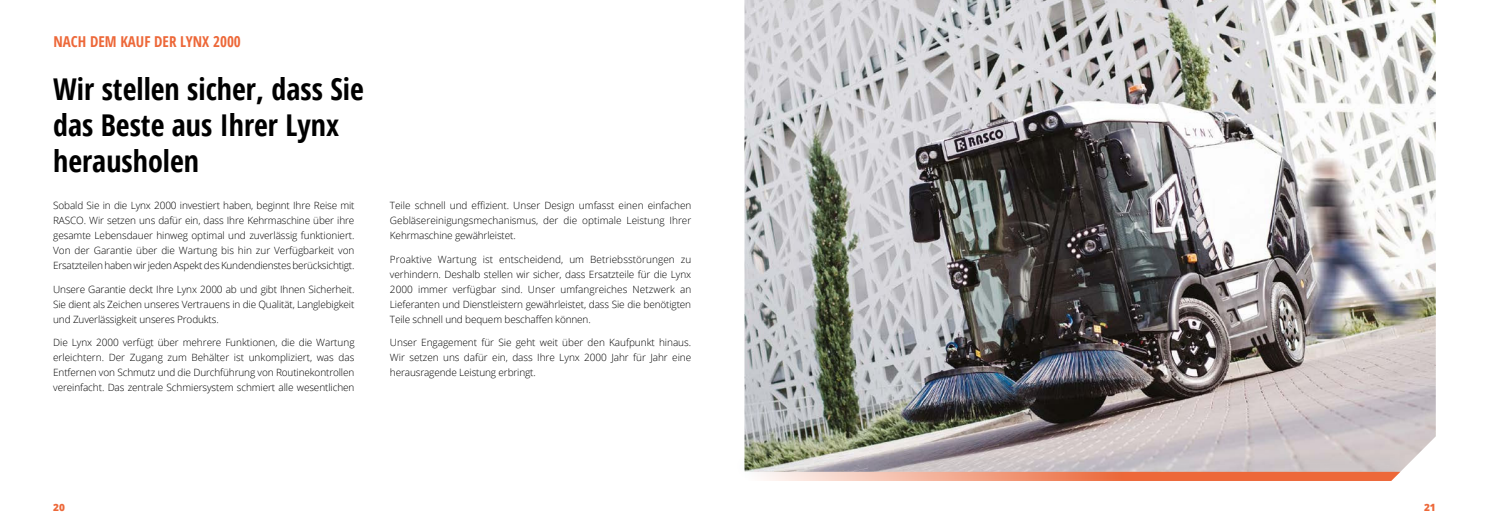
<style>
.page{position:relative;width:1489px;height:525px;background:#fff}
.page>*{position:absolute;margin:0;border:0;box-sizing:border-box;transform-origin:0 0}
.t1{font:700 condensed 30px/36px "Open Sans";color:#000}
.t2{font:700 condensed 15px "Open Sans";color:#ed6839}
.t3{font:300 10px/15px "Open Sans";letter-spacing:-.015em;color:#000;text-align:justify}
.t4{font:800 10px "Open Sans";color:#ed6839}
</style>
<div class="page">
<img style="left:744px;top:0;width:691px;height:460px">
<div style="left:732px;top:449px;width:680px;height:33px;background:#006cb6;opacity:.05"></div>
<svg style="left:744px;top:471px;width:656px;height:9px;background:#ed987a"></svg>
<h2 class="t2" style="left:54px;top:35px;width:189px">NACH DEM KAUF DER LYNX 2000</h2>
<h1 class="t1" style="left:53px;top:74px;width:312px">Wir stellen sicher, dass Sie das Beste aus Ihrer Lynx herausholen</h1>
<p class="t3" style="left:53px;top:199px;width:303px">Sobald Sie in die Lynx 2000 investiert haben, beginnt Ihre Reise mit RASCO. Wir setzen uns dafür ein, dass Ihre Kehrmaschine über ihre gesamte Lebensdauer hinweg optimal und zuverlässig funktioniert.<br>Von der Garantie über die Wartung bis hin zur Verfügbarkeit von Ersatzteilen haben wir jeden Aspekt des Kundendienstes berücksichtigt.</p>
<p class="t3" style="left:53px;top:282px;width:303px">Unsere Garantie deckt Ihre Lynx 2000 ab und gibt Ihnen Sicherheit.<br>Sie dient als Zeichen unseres Vertrauens in die Qualität, Langlebigkeit und Zuverlässigkeit unseres Produkts.</p>
<p class="t3" style="left:53px;top:335px;width:303px">Die Lynx 2000 verfügt über mehrere Funktionen, die die Wartung erleichtern. Der Zugang zum Behälter ist unkompliziert, was das Entfernen von Schmutz und die Durchführung von Routinekontrollen vereinfacht. Das zentrale Schmiersystem schmiert alle wesentlichen</p>
<p class="t3" style="left:390px;top:198px;width:303px">Teile schnell und effizient. Unser Design umfasst einen einfachen Gebläsereinigungsmechanismus, der die optimale Leistung Ihrer Kehrmaschine gewährleistet.</p>
<p class="t3" style="left:390px;top:252px;width:303px">Proaktive Wartung ist entscheidend, um Betriebsstörungen zu verhindern. Deshalb stellen wir sicher, dass Ersatzteile für die Lynx 2000 immer verfügbar sind. Unser umfangreiches Netzwerk an Lieferanten und Dienstleistern gewährleistet, dass Sie die benötigten Teile schnell und bequem beschaffen können.</p>
<p class="t3" style="left:390px;top:335px;width:303px">Unser Engagement für Sie geht weit über den Kaufpunkt hinaus.<br>Wir setzen uns dafür ein, dass Ihre Lynx 2000 Jahr für Jahr eine herausragende Leistung erbringt.</p>
<p class="t4" style="left:53px;top:501px;width:13px">20</p>
<p class="t4" style="left:1423px;top:501px;width:13px">21</p>
</div>
